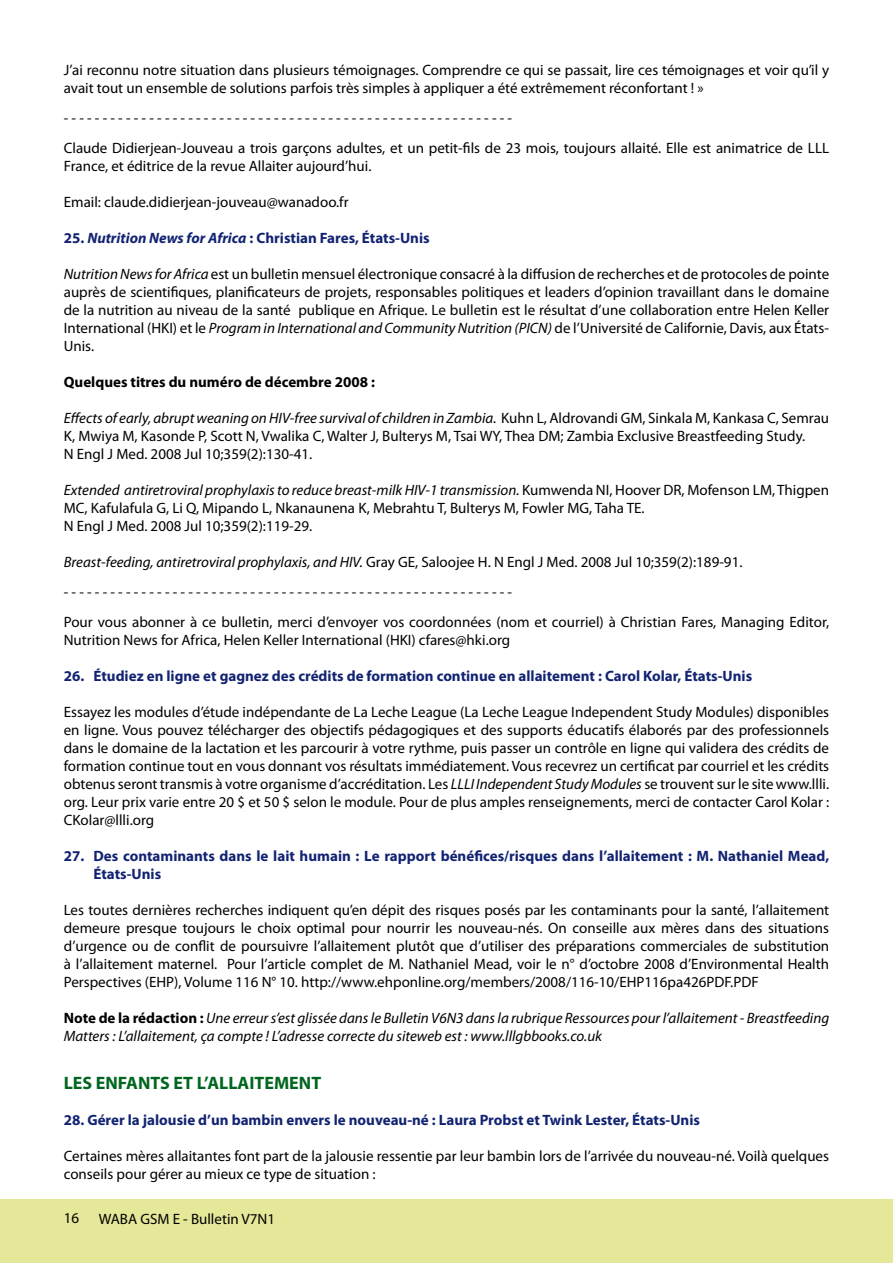
<style>
.page{position:relative;width:893px;height:1263px;background:#fff}
.page>*{position:absolute;margin:0;border:0;box-sizing:border-box;transform-origin:0 0}
.t1{font:700 18px "Myriad Pro";color:#01661f}
.t2{font:15px/18px "Myriad Pro";color:#000}
.t3{font:700 15px/18px "Myriad Pro";color:#122372}
.t4{font:italic 15px/18px "Myriad Pro";color:#000}
.t5{font:700 15px "Myriad Pro";color:#000}
.s1{font-style:italic}
.s2{font-weight:700;font-style:normal}
</style>
<div class="page">
<div style="left:0;top:1199px;width:893px;height:64px;background:#e6e899"></div>
<p class="t2" style="left:64px;top:61px;width:767px">J’ai reconnu notre situation dans plusieurs témoignages. Comprendre ce qui se passait, lire ces témoignages et voir qu’il y avait tout un ensemble de solutions parfois très simples à appliquer a été extrêmement réconfortant ! »</p>
<p class="t2" style="left:64px;top:103px;width:767px;line-height:30px">- - - - - - - - - - - - - - - - - - - - - - - - - - - - - - - - - - - - - - - - - - - - - - - - - - - - - - - - - -<br>Claude Didierjean-Jouveau a trois garçons adultes, et un petit-fils de 23 mois, toujours allaité. Elle est animatrice de LLL</p>
<p class="t2" style="left:64px;top:157px;width:309px">France, et éditrice de la revue Allaiter aujourd’hui.</p>
<p class="t2" style="left:64px;top:193px;width:286px">Email: claude.didierjean-jouveau@wanadoo.fr</p>
<p class="t3" style="left:64px;top:228px;width:367px">25. <span class="s1">Nutrition News for Africa</span> : Christian Fares, États-Unis</p>
<p class="t2" style="left:64px;top:265px;width:767px;text-align:justify"><span class="s1">Nutrition News for Africa</span> est un bulletin mensuel électronique consacré à la diffusion de recherches et de protocoles de pointe auprès de scientifiques, planificateurs de projets, responsables politiques et leaders d’opinion travaillant dans le domaine de la nutrition au niveau de la santé publique en Afrique. Le bulletin est le résultat d’une collaboration entre Helen Keller International (HKI) et le <span class="s1">Program in International and Community Nutrition (PICN)</span> de l’Université de Californie, Davis, aux États-Unis.</p>
<p class="t5" style="left:64px;top:372px;width:313px">Quelques titres du numéro de décembre 2008 :</p>
<p class="t2" style="left:64px;top:409px;width:767px"><span class="s1">Effects of early, abrupt weaning on HIV-free survival of children in Zambia.</span> Kuhn L, Aldrovandi GM, Sinkala M, Kankasa C, Semrau<br>K, Mwiya M, Kasonde P, Scott N, Vwalika C, Walter J, Bulterys M, Tsai WY, Thea DM; Zambia Exclusive Breastfeeding Study.<br>N Engl J Med. 2008 Jul 10;359(2):130-41.</p>
<p class="t2" style="left:64px;top:481px;width:767px"><span class="s1">Extended antiretroviral prophylaxis to reduce breast-milk HIV-1 transmission.</span> Kumwenda NI, Hoover DR, Mofenson LM, Thigpen<br>MC, Kafulafula G, Li Q, Mipando L, Nkanaunena K, Mebrahtu T, Bulterys M, Fowler MG, Taha TE.<br>N Engl J Med. 2008 Jul 10;359(2):119-29.</p>
<p class="t2" style="left:64px;top:553px;width:680px"><span class="s1">Breast-feeding, antiretroviral prophylaxis, and HIV.</span> Gray GE, Saloojee H. N Engl J Med. 2008 Jul 10;359(2):189-91.</p>
<p class="t2" style="left:64px;top:577px;width:767px;line-height:30px">- - - - - - - - - - - - - - - - - - - - - - - - - - - - - - - - - - - - - - - - - - - - - - - - - - - - - - - - - -<br>Pour vous abonner à ce bulletin, merci d’envoyer vos coordonnées (nom et courriel) à Christian Fares, Managing Editor,</p>
<p class="t2" style="left:64px;top:631px;width:448px">Nutrition News for Africa, Helen Keller International (HKI) cfares@hki.org</p>
<p class="t3" style="left:64px;top:666px;width:690px">26. Étudiez en ligne et gagnez des crédits de formation continue en allaitement : Carol Kolar, États-Unis</p>
<p class="t2" style="left:64px;top:703px;width:767px;text-align:justify">Essayez les modules d’étude indépendante de La Leche League (La Leche League Independent Study Modules) disponibles en ligne. Vous pouvez télécharger des objectifs pédagogiques et des supports éducatifs élaborés par des professionnels dans le domaine de la lactation et les parcourir à votre rythme, puis passer un contrôle en ligne qui validera des crédits de formation continue tout en vous donnant vos résultats immédiatement. Vous recevrez un certificat par courriel et les crédits obtenus seront transmis à votre organisme d’accréditation. Les <span class="s1">LLLI Independent Study Modules</span> se trouvent sur le site www.llli. org. Leur prix varie entre 20 $ et 50 $ selon le module. Pour de plus amples renseignements, merci de contacter Carol Kolar :<br>CKolar@llli.org</p>
<p class="t3" style="left:94px;top:846px;width:737px;text-indent:-30px">27. Des contaminants dans le lait humain : Le rapport bénéfices/risques dans l’allaitement : M. Nathaniel Mead,<br>États-Unis</p>
<p class="t2" style="left:64px;top:901px;width:767px;text-align:justify">Les toutes dernières recherches indiquent qu’en dépit des risques posés par les contaminants pour la santé, l’allaitement demeure presque toujours le choix optimal pour nourrir les nouveau-nés. On conseille aux mères dans des situations d’urgence ou de conflit de poursuivre l’allaitement plutôt que d’utiliser des préparations commerciales de substitution à l’allaitement maternel. Pour l’article complet de M. Nathaniel Mead, voir le n° d’octobre 2008 d’Environmental Health Perspectives (EHP), Volume 116 N° 10. http://www.ehponline.org/members/2008/116-10/EHP116pa426PDF.PDF</p>
<p class="t4" style="left:64px;top:1009px;width:767px"><span class="s2">Note de la rédaction :</span> Une erreur s’est glissée dans le Bulletin V6N3 dans la rubrique Ressources pour l’allaitement - Breastfeeding<br>Matters : L’allaitement, ça compte ! L’adresse correcte du siteweb est : www.lllgbbooks.co.uk</p>
<p class="t1" style="left:64px;top:1071px;width:259px">LES ENFANTS ET L’ALLAITEMENT</p>
<p class="t3" style="left:64px;top:1110px;width:638px">28. Gérer la jalousie d’un bambin envers le nouveau-né : Laura Probst et Twink Lester, États-Unis</p>
<p class="t2" style="left:64px;top:1147px;width:767px">Certaines mères allaitantes font part de la jalousie ressentie par leur bambin lors de l’arrivée du nouveau-né. Voilà quelques conseils pour gérer au mieux ce type de situation :</p>
<p class="t2" style="left:64px;top:1209px;width:17px">16</p>
<p class="t2" style="left:99px;top:1209px;width:178px">WABA GSM E - Bulletin V7N1</p>
</div>
